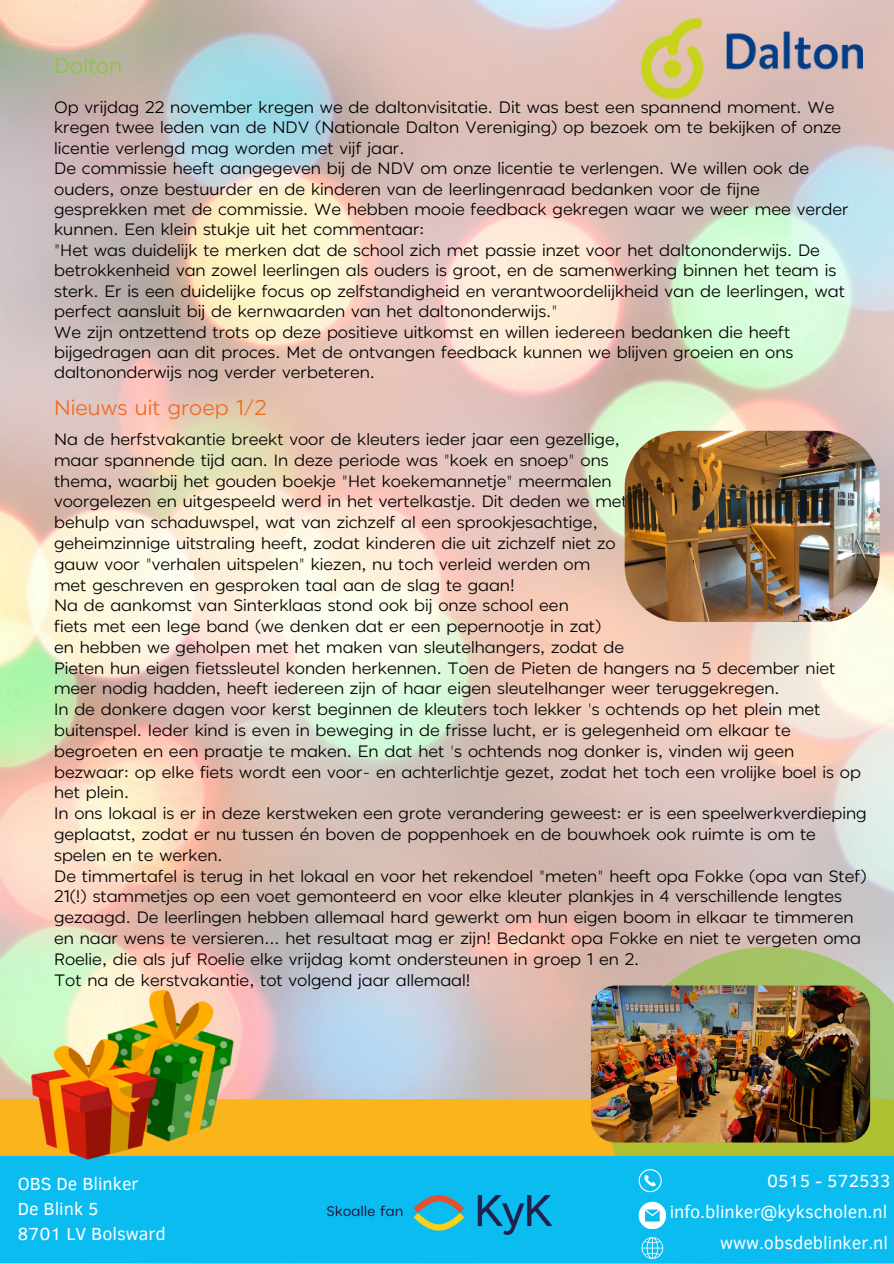
<style>
.page{position:relative;width:894px;height:1264px;background:#fff}
.page>*{position:absolute;margin:0;border:0;box-sizing:border-box;transform-origin:0 0}
.t1{font:21px "JT Marnie";color:#f16b22}
.t2{font:21px "JT Marnie";color:#8ac642}
.t3{font:18px "Clear Sans";color:#fff}
.t4{font:16.5px/20.9px "JT Marnie";color:#000}
</style>
<div class="page">
<img style="left:0;top:0;width:893px;height:1263px">
<div style="left:0;top:1099px;width:893px;height:65px;background:#fbb51c"></div>
<svg style="left:608px;top:946px;width:285px;height:317px;background:#adba71"></svg>
<div style="left:0;top:1155px;width:893px;height:107px;background:#0bbcf1"></div>
<img style="left:327px;top:1195px;width:224px;height:39px">
<svg style="left:638px;top:1201px;width:27px;height:27px"></svg>
<svg style="left:638px;top:1169px;width:23px;height:23px"></svg>
<svg style="left:641px;top:1237px;width:22px;height:22px"></svg>
<img style="left:624px;top:431px;width:254px;height:191px;border-radius:56px">
<img style="left:32px;top:990px;width:201px;height:169px">
<img style="left:641px;top:19px;width:221px;height:80px">
<img style="left:590px;top:985px;width:279px;height:156px;border-radius:25px">
<p class="t2" style="left:54px;top:56px;width:69px">Dalton</p>
<p class="t4" style="left:54px;top:98px;width:788px;line-height:20.4px">Op vrijdag 22 november kregen we de daltonvisitatie. Dit was best een spannend moment. We kregen twee leden van de NDV (Nationale Dalton Vereniging) op bezoek om te bekijken of onze licentie verlengd mag worden met vijf jaar.</p>
<p class="t4" style="left:54px;top:159px;width:795px;line-height:20.4px">De commissie heeft aangegeven bij de NDV om onze licentie te verlengen. We willen ook de ouders, onze bestuurder en de kinderen van de leerlingenraad bedanken voor de fijne gesprekken met de commissie. We hebben mooie feedback gekregen waar we weer mee verder kunnen. Een klein stukje uit het commentaar:</p>
<p class="t4" style="left:54px;top:241px;width:792px;line-height:20.4px">"Het was duidelijk te merken dat de school zich met passie inzet voor het daltononderwijs. De betrokkenheid van zowel leerlingen als ouders is groot, en de samenwerking binnen het team is sterk. Er is een duidelijke focus op zelfstandigheid en verantwoordelijkheid van de leerlingen, wat perfect aansluit bij de kernwaarden van het daltononderwijs."</p>
<p class="t4" style="left:54px;top:322px;width:740px;line-height:20.4px">We zijn ontzettend trots op deze positieve uitkomst en willen iedereen bedanken die heeft bijgedragen aan dit proces. Met de ontvangen feedback kunnen we blijven groeien en ons daltononderwijs nog verder verbeteren.</p>
<p class="t1" style="left:54px;top:398px;width:214px">Nieuws uit groep 1/2</p>
<p class="t4" style="left:54px;top:429px;width:567px">Na de herfstvakantie breekt voor de kleuters ieder jaar een gezellige,</p>
<p class="t4" style="left:54px;top:450px;width:556px">maar spannende tijd aan. In deze periode was "koek en snoep" ons</p>
<p class="t4" style="left:54px;top:471px;width:559px">thema, waarbij het gouden boekje "Het koekemannetje" meermalen</p>
<h1 class="t4" style="left:54px;top:492px;width:575px">voorgelezen en uitgespeeld werd in het vertelkastje. Dit deden we met</h1>
<p class="t4" style="left:54px;top:513px;width:545px">behulp van schaduwspel, wat van zichzelf al een sprookjesachtige,</p>
<p class="t4" style="left:54px;top:533px;width:563px">geheimzinnige uitstraling heeft, zodat kinderen die uit zichzelf niet zo</p>
<p class="t4" style="left:54px;top:554px;width:537px">gauw voor "verhalen uitspelen" kiezen, nu toch verleid werden om</p>
<p class="t4" style="left:54px;top:575px;width:462px">met geschreven en gesproken taal aan de slag te gaan!</p>
<p class="t4" style="left:54px;top:596px;width:516px">Na de aankomst van Sinterklaas stond ook bij onze school een</p>
<p class="t4" style="left:54px;top:616px;width:548px">fiets met een lege band (we denken dat er een pepernootje in zat)</p>
<p class="t4" style="left:54px;top:637px;width:571px">en hebben we geholpen met het maken van sleutelhangers, zodat de</p>
<p class="t4" style="left:54px;top:658px;width:782px">Pieten hun eigen fietssleutel konden herkennen. Toen de Pieten de hangers na 5 december niet meer nodig hadden, heeft iedereen zijn of haar eigen sleutelhanger weer teruggekregen.</p>
<p class="t4" style="left:54px;top:700px;width:808px">In de donkere dagen voor kerst beginnen de kleuters toch lekker 's ochtends op het plein met buitenspel. Ieder kind is even in beweging in de frisse lucht, er is gelegenheid om elkaar te begroeten en een praatje te maken. En dat het 's ochtends nog donker is, vinden wij geen bezwaar: op elke fiets wordt een voor- en achterlichtje gezet, zodat het toch een vrolijke boel is op het plein.</p>
<p class="t4" style="left:54px;top:803px;width:813px">In ons lokaal is er in deze kerstweken een grote verandering geweest: er is een speelwerkverdieping geplaatst, zodat er nu tussen én boven de poppenhoek en de bouwhoek ook ruimte is om te spelen en te werken.</p>
<p class="t4" style="left:54px;top:866px;width:813px">De timmertafel is terug in het lokaal en voor het rekendoel "meten" heeft opa Fokke (opa van Stef)<br>21(!) stammetjes op een voet gemonteerd en voor elke kleuter plankjes in 4 verschillende lengtes gezaagd. De leerlingen hebben allemaal hard gewerkt om hun eigen boom in elkaar te timmeren en naar wens te versieren... het resultaat mag er zijn! Bedankt opa Fokke en niet te vergeten oma Roelie, die als juf Roelie elke vrijdag komt ondersteunen in groep 1 en 2.</p>
<p class="t4" style="left:54px;top:970px;width:417px">Tot na de kerstvakantie, tot volgend jaar allemaal!</p>
<p class="t3" style="left:18px;top:1170px;width:122px">OBS De Blinker</p>
<p class="t3" style="left:18px;top:1195px;width:82px">De Blink 5</p>
<p class="t3" style="left:18px;top:1220px;width:150px">8701 LV Bolsward</p>
<h1 class="t3" style="left:27px;top:1188px;width:129px">OBS De Utskoat</h1>
<p class="t3" style="left:27px;top:1213px;width:111px">De Tsjasker 4</p>
<p class="t3" style="left:766px;top:1167px;width:125px">0515 - 572533</p>
<p class="t3" style="left:669px;top:1198px;width:219px">info.blinker@kykscholen.nl</p>
<p class="t3" style="left:720px;top:1229px;width:169px">www.obsdeblinker.nl</p>
</div>
